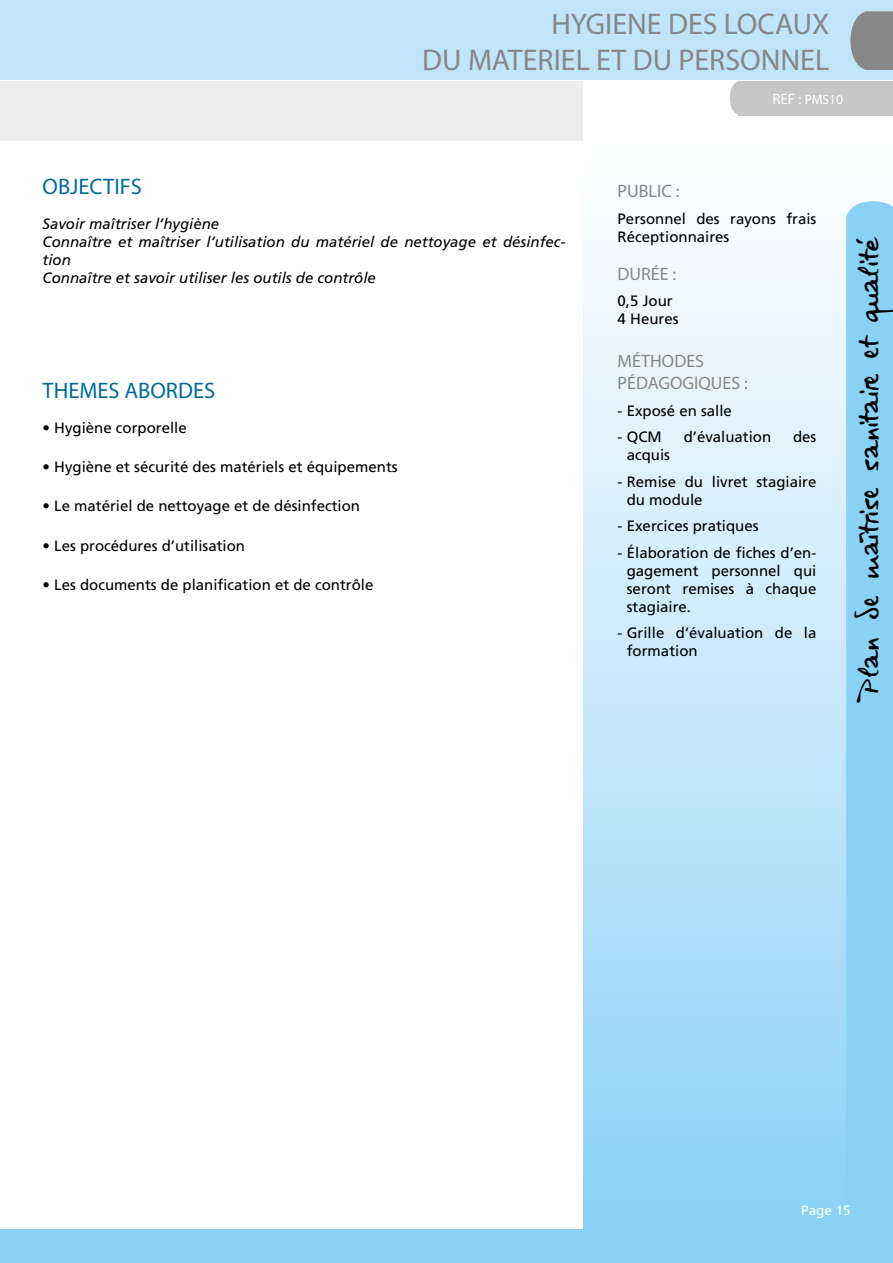
<style>
.page{position:relative;width:893px;height:1263px;background:#fff}
.page>*{position:absolute;margin:0;border:0;box-sizing:border-box;transform-origin:0 0}
.t1{font:30px/36px "Myriad Pro";color:#878787;text-align:right}
.t2{font:30px "Virginie";color:#000}
.t3{font:22.5px "Myriad Pro";color:#006d9a}
.t4{font:18px/21.6px "Myriad Pro";color:#878787}
.t5{font:15px/18px "Frutiger";color:#000}
.t6{font:italic 15px/18px "Frutiger";color:#000}
.t7{font:13.5px "Myriad Pro";color:#fff}
.t8{font:13.5px "Frutiger";color:#fff}
.s1{font-size:15px}
</style>
<div class="page">
<div style="left:0;top:0;width:893px;height:79px;background:#c0e5fb"></div>
<div style="left:584px;top:119px;width:309px;height:1111px;background:linear-gradient(to bottom,#fff,#8cd2f6)"></div>
<div style="left:0;top:1229px;width:893px;height:34px;background:#89d2f6"></div>
<div style="left:846px;top:201px;width:47px;height:1028px;background:#89d2f6"></div>
<div style="left:0;top:81px;width:583px;height:59px;background:#ededed"></div>
<svg style="left:850px;top:11px;width:43px;height:59px;background:#8c9093"></svg>
<div style="left:738px;top:81px;width:155px;height:34px;background:#c6c6c6"></div>
<div style="left:730px;top:81px;width:18px;height:33px;background:#c6c6c6;border-radius:50%"></div>
<h1 class="t1" style="left:422px;top:5px;width:408px">HYGIENE DES LOCAUX<br>DU MATERIEL ET DU PERSONNEL</h1>
<h2 class="t3" style="left:43px;top:172px;width:101px">OBJECTIFS</h2>
<p class="t6" style="left:43px;top:214px;width:524px">Savoir maîtriser l’hygiène<br>Connaître et maîtriser l’utilisation du matériel de nettoyage et désinfec&shy;tion<br>Connaître et savoir utiliser les outils de contrôle</p>
<h2 class="t3" style="left:43px;top:376px;width:174px">THEMES ABORDES</h2>
<p class="t5" style="left:43px;top:418px;width:146px">• Hygiène corporelle</p>
<p class="t5" style="left:43px;top:458px;width:357px">• Hygiène et sécurité des matériels et équipements</p>
<p class="t5" style="left:43px;top:497px;width:319px">• Le matériel de nettoyage et de désinfection</p>
<p class="t5" style="left:43px;top:536px;width:204px">• Les procédures d’utilisation</p>
<p class="t5" style="left:43px;top:575px;width:332px">• Les documents de planification et de contrôle</p>
<p class="t7" style="left:772px;top:91px;width:72px"><span class="s1">REF :</span> PMS10</p>
<p class="t4" style="left:618px;top:180px;width:63px">PUBLIC :</p>
<p class="t5" style="left:618px;top:210px;width:200px">Personnel des rayons frais<br>Réceptionnaires</p>
<p class="t4" style="left:618px;top:263px;width:60px">DURÉE :</p>
<p class="t5" style="left:618px;top:292px;width:62px">0,5 Jour<br>4 Heures</p>
<p class="t4" style="left:618px;top:350px;width:132px">MÉTHODES<br>PÉDAGOGIQUES :</p>
<p class="t5" style="left:618px;top:401px;width:116px">- Exposé en salle</p>
<p class="t5" style="left:618px;top:428px;width:46px">- QCM</p>
<p class="t5" style="left:684px;top:428px;width:89px">d’évaluation</p>
<p class="t5" style="left:793px;top:428px;width:25px">des</p>
<p class="t5" style="left:627px;top:446px;width:45px">acquis</p>
<p class="t5" style="left:627px;top:472px;width:191px;text-indent:-9px">- Remise du livret stagiaire du module</p>
<p class="t5" style="left:618px;top:517px;width:142px">- Exercices pratiques</p>
<p class="t5" style="left:627px;top:543px;width:191px;text-align:justify;text-indent:-9px">- Élaboration de fiches d’en&shy;gagement personnel qui seront remises à chaque stagiaire.</p>
<p class="t5" style="left:627px;top:624px;width:191px;text-indent:-9px">- Grille d’évaluation de la formation</p>
<h1 class="t2" style="left:851px;top:703px;width:468px;rotate:-90deg">Plan de maîtrise sanitaire et qualité</h1>
<p class="t8" style="left:801px;top:1202px;width:51px">Page 15</p>
</div>
